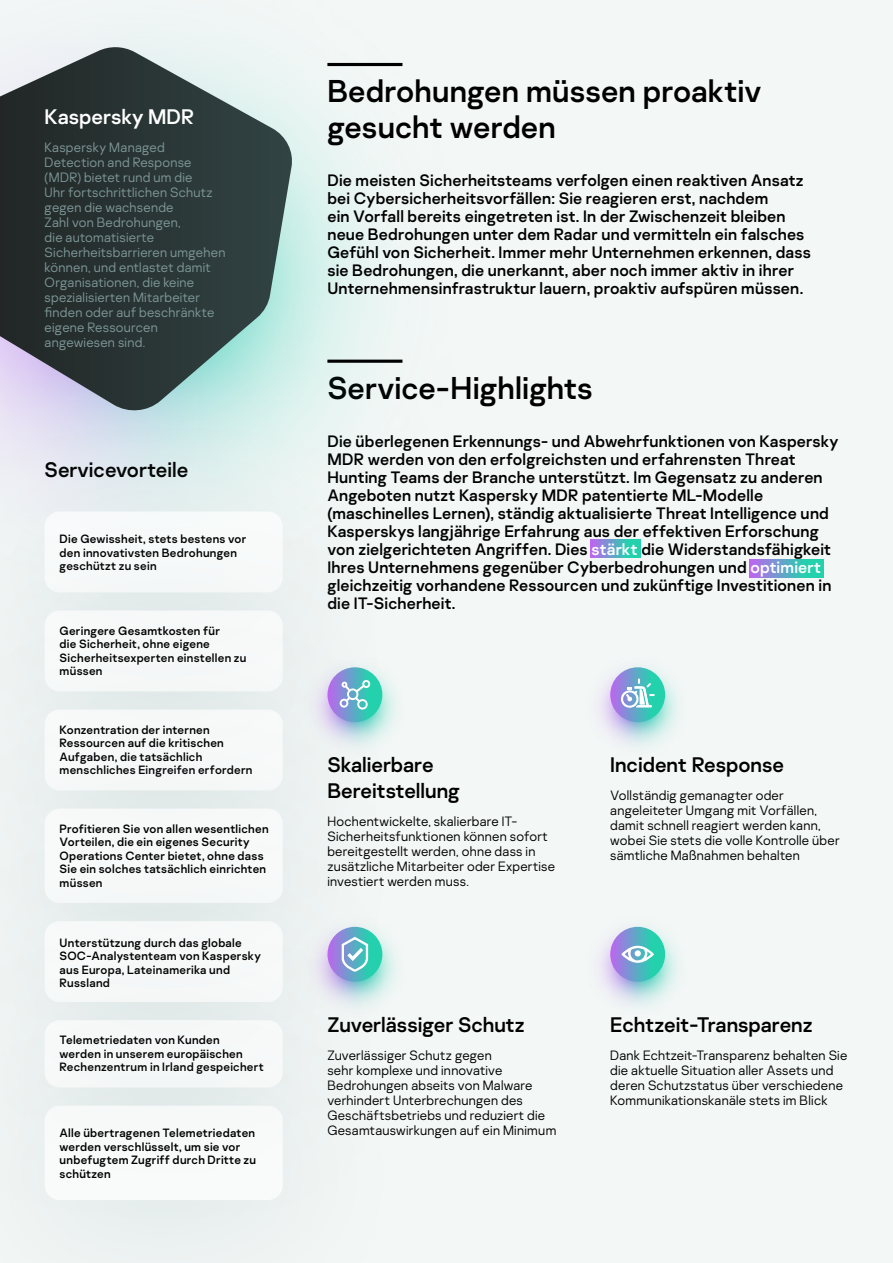
<style>
.page{position:relative;width:893px;height:1263px;background:#f3f7f6}
.page>*{position:absolute;margin:0;border:0;box-sizing:border-box;transform-origin:0 0}
.t1{font:31.5px/36px "Kaspersky Sans";color:#000}
.t2{font:21px/25.5px "Kaspersky Sans";color:#000}
.t3{font:21px "Kaspersky Sans";color:#fff}
.t4{font:16.5px/18px "Kaspersky Sans";letter-spacing:.01em;color:#000}
.t5{font:300 13.5px/15px "Kaspersky Sans";letter-spacing:.02em;color:#000}
.t6{font:300 13.5px/15px "Kaspersky Sans";letter-spacing:.02em;color:#7d9696}
.t7{font:12px/13.5px "Kaspersky Sans";letter-spacing:.02em;color:#000}
.s1{color:#fff}
</style>
<div class="page">
<svg style="left:749px;top:559px;width:74px;height:18px"></svg>
<svg style="left:590px;top:540px;width:50px;height:18px"></svg>
<hr style="left:327px;top:63px;width:75px;height:3px;background:#000">
<div style="left:0;top:408px;width:405px;height:333px;background:#a6bfbf;opacity:.5"></div>
<div style="left:0;top:507px;width:405px;height:333px;background:#a6bfbf;opacity:.5"></div>
<div style="left:0;top:606px;width:405px;height:333px;background:#a6bfbf;opacity:.5"></div>
<div style="left:0;top:705px;width:406px;height:346px;background:#a6bfbf;opacity:.5"></div>
<div style="left:45px;top:808px;width:238px;height:95px;background:#f6f9f8;border-radius:15px"></div>
<hr style="left:327px;top:360px;width:75px;height:3px;background:#000">
<svg style="left:0;top:47px;width:294px;height:366px"></svg>
<img style="left:598px;top:667px;width:80px;height:79px">
<svg style="left:610px;top:667px;width:55px;height:55px"></svg>
<img style="left:304px;top:656px;width:102px;height:102px">
<img style="left:598px;top:926px;width:80px;height:80px">
<svg style="left:327px;top:667px;width:55px;height:55px"></svg>
<svg style="left:610px;top:927px;width:55px;height:55px"></svg>
<svg style="left:620px;top:679px;width:34px;height:30px"></svg>
<svg style="left:621px;top:946px;width:33px;height:17px"></svg>
<svg style="left:340px;top:680px;width:30px;height:29px"></svg>
<div style="left:0;top:818px;width:405px;height:332px;background:#a6bfbf;opacity:.5"></div>
<div style="left:0;top:917px;width:403px;height:319px;background:#a6bfbf;opacity:.5"></div>
<div style="left:0;top:1002px;width:406px;height:261px;background:#eff4f3"></div>
<div style="left:45px;top:1106px;width:238px;height:94px;background:#f8fafa;border-radius:15px"></div>
<p class="t3" style="left:45px;top:104px;width:151px">Kaspersky MDR</p>
<p class="t6" style="left:45px;top:139px;width:182px">Kaspersky Managed<br>Detection and Response (MDR) bietet rund um die<br>Uhr fortschrittlichen Schutz gegen die wachsende<br>Zahl von Bedrohungen,<br>die automatisierte<br>Sicherheitsbarrieren umgehen können, und entlastet damit<br>Organisationen, die keine spezialisierten Mitarbeiter finden oder auf beschränkte eigene Ressourcen angewiesen sind.</p>
<p class="t2" style="left:45px;top:457px;width:145px">Servicevorteile</p>
<p class="t7" style="left:60px;top:532px;width:188px">Die Gewissheit, stets bestens vor den innovativsten Bedrohungen geschützt zu sein</p>
<p class="t7" style="left:60px;top:624px;width:188px">Geringere Gesamtkosten für<br>die Sicherheit, ohne eigene<br>Sicherheitsexperten einstellen zu müssen</p>
<p class="t7" style="left:60px;top:723px;width:194px">Konzentration der internen<br>Ressourcen auf die kritischen<br>Aufgaben, die tatsächlich menschliches Eingreifen erfordern</p>
<p class="t7" style="left:60px;top:822px;width:211px">Profitieren Sie von allen wesentlichen<br>Vorteilen, die ein eigenes Security<br>Operations Center bietet, ohne dass<br>Sie ein solches tatsächlich einrichten müssen</p>
<p class="t7" style="left:60px;top:936px;width:203px">Unterstützung durch das globale<br>SOC-Analystenteam von Kaspersky aus Europa, Lateinamerika und<br>Russland</p>
<p class="t7" style="left:60px;top:1033px;width:206px">Telemetriedaten von Kunden werden in unserem europäischen<br>Rechenzentrum in Irland gespeichert</p>
<p class="t7" style="left:60px;top:1126px;width:198px">Alle übertragenen Telemetriedaten werden verschlüsselt, um sie vor unbefugtem Zugriff durch Dritte zu schützen</p>
<h1 class="t1" style="left:327px;top:73px;width:435px">Bedrohungen müssen proaktiv gesucht werden</h1>
<p class="t4" style="left:327px;top:171px;width:485px">Die meisten Sicherheitsteams verfolgen einen reaktiven Ansatz bei Cybersicherheitsvorfällen: Sie reagieren erst, nachdem<br>ein Vorfall bereits eingetreten ist. In der Zwischenzeit bleiben neue Bedrohungen unter dem Radar und vermitteln ein falsches Gefühl von Sicherheit. Immer mehr Unternehmen erkennen, dass sie Bedrohungen, die unerkannt, aber noch immer aktiv in ihrer Unternehmensinfrastruktur lauern, proaktiv aufspüren müssen.</p>
<h1 class="t1" style="left:327px;top:370px;width:267px">Service-Highlights</h1>
<p class="t4" style="left:327px;top:432px;width:513px">Die überlegenen Erkennungs- und Abwehrfunktionen von Kaspersky MDR werden von den erfolgreichsten und erfahrensten Threat Hunting Teams der Branche unterstützt. Im Gegensatz zu anderen Angeboten nutzt Kaspersky MDR patentierte ML-Modelle (maschinelles Lernen), ständig aktualisierte Threat Intelligence und Kasperskys langjährige Erfahrung aus der effektiven Erforschung von zielgerichteten Angriffen. Dies <span class="s1">stärkt</span> die Widerstandsfähigkeit Ihres Unternehmens gegenüber Cyberbedrohungen und <span class="s1">optimiert </span>gleichzeitig vorhandene Ressourcen und zukünftige Investitionen in die IT-Sicherheit.</p>
<p class="t2" style="left:327px;top:752px;width:134px">Skalierbare<br>Bereitstellung</p>
<p class="t5" style="left:327px;top:813px;width:229px">Hochentwickelte, skalierbare IT-Sicherheitsfunktionen können sofort bereitgestellt werden, ohne dass in zusätzliche Mitarbeiter oder Expertise investiert werden muss.</p>
<p class="t2" style="left:327px;top:1012px;width:199px">Zuverlässiger Schutz</p>
<p class="t5" style="left:327px;top:1047px;width:230px">Zuverlässiger Schutz gegen<br>sehr komplexe und innovative Bedrohungen abseits von Malware verhindert Unterbrechungen des Geschäftsbetriebs und reduziert die Gesamtauswirkungen auf ein Minimum</p>
<p class="t2" style="left:610px;top:752px;width:175px">Incident Response</p>
<p class="t5" style="left:610px;top:788px;width:231px">Vollständig gemanagter oder angeleiteter Umgang mit Vorfällen, damit schnell reagiert werden kann, wobei Sie stets die volle Kontrolle über sämtliche Maßnahmen behalten</p>
<p class="t2" style="left:610px;top:1012px;width:204px">Echtzeit-Transparenz</p>
<p class="t5" style="left:610px;top:1047px;width:239px">Dank Echtzeit-Transparenz behalten Sie die aktuelle Situation aller Assets und deren Schutzstatus über verschiedene Kommunikationskanäle stets im Blick</p>
</div>
